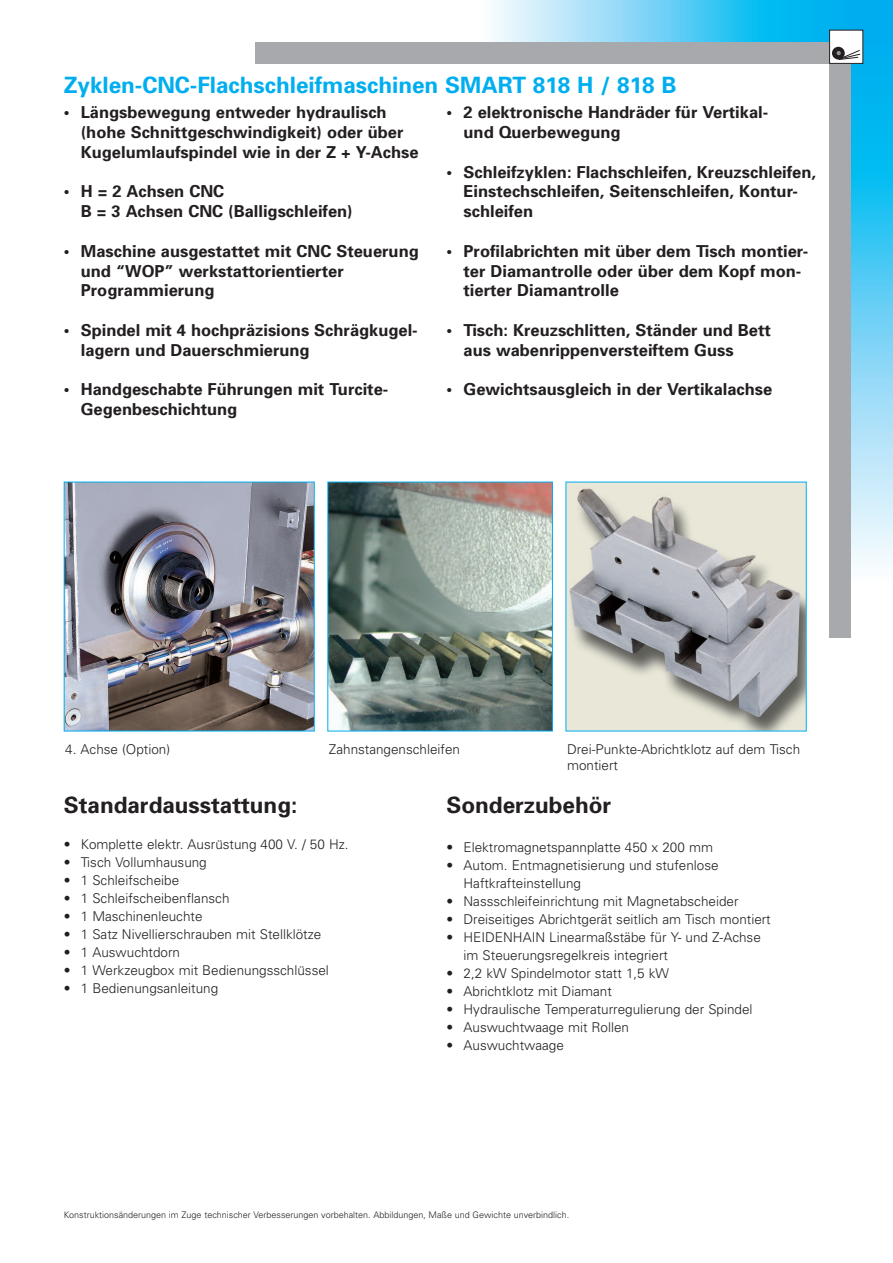
<style>
.page{position:relative;width:893px;height:1263px;background:#fff}
.page>*{position:absolute;margin:0;border:0;box-sizing:border-box;transform-origin:0 0}
.t1{font:700 22.5px "Univers";color:#00aeef}
.t2{font:700 22.5px "Univers";color:#231f20}
.t3{font:700 16.5px/19.8px "Univers";color:#231f20}
.t4{font:300 13.5px/18px "Univers";color:#231f20}
.t5{font:300 9px "Univers";color:#231f20}
.s1{font-family:"Calibri";font-weight:400}
</style>
<div class="page">
<svg style="left:480px;top:0;width:370px;height:43px;background:#6dd1f4"></svg>
<svg style="left:850px;top:43px;width:43px;height:540px;background:#6cd1f3"></svg>
<div style="left:255px;top:43px;width:595px;height:21px;background:#a8a9ad"></div>
<div style="left:829px;top:43px;width:21px;height:595px;background:#a8a9ad"></div>
<div style="left:850px;top:0;width:43px;height:43px;background:#00aeef"></div>
<img style="left:568px;top:484px;width:237px;height:245px">
<img style="left:66px;top:484px;width:247px;height:245px">
<div style="left:64px;top:482px;width:251px;height:249px;border:1px solid #00aeef"></div>
<img style="left:329px;top:484px;width:222px;height:245px">
<div style="left:830px;top:30px;width:33px;height:33px;background:#fff"></div>
<div style="left:829px;top:30px;width:34px;height:34px;border:1px solid #231f20"></div>
<svg style="left:832px;top:47px;width:13px;height:13px"></svg>
<svg style="left:837px;top:49px;width:24px;height:11px"></svg>
<h1 class="t1" style="left:64px;top:77px;width:614px">Zyklen-CNC-Flachschleifmaschinen SMART 818 H / 818 B</h1>
<p class="t3" style="left:463px;top:104px;width:306px;text-indent:-17px">• 2 elektronische Handräder für Vertikal&shy;und Querbewegung</p>
<p class="t3" style="left:463px;top:163px;width:354px;text-indent:-17px">• Schleifzyklen: Flachschleifen, Kreuzschleifen,<br>Einstechschleifen, Seitenschleifen, Kontur&shy;schleifen</p>
<p class="t3" style="left:463px;top:243px;width:346px;text-indent:-17px">• Profilabrichten mit über dem Tisch montier&shy;ter Diamantrolle oder über dem Kopf mon&shy;tierter Diamantrolle</p>
<p class="t3" style="left:463px;top:322px;width:309px;text-indent:-17px">• Tisch: Kreuzschlitten, Ständer und Bett aus wabenrippenversteiftem Guss</p>
<p class="t3" style="left:446px;top:381px;width:327px">• Gewichtsausgleich in der Vertikalachse</p>
<p class="t3" style="left:81px;top:104px;width:339px;text-indent:-17px">• Längsbewegung entweder hydraulisch (hohe Schnittgeschwindigkeit) oder über<br>Kugelumlaufspindel wie in der Z + Y-Achse</p>
<p class="t3" style="left:81px;top:183px;width:273px;text-indent:-17px">• H = 2 Achsen CNC<br>B = 3 Achsen CNC (Balligschleifen)</p>
<p class="t3" style="left:81px;top:243px;width:339px;text-indent:-17px">• Maschine ausgestattet mit CNC Steuerung und “WOP” werkstattorientierter<br>Programmierung</p>
<p class="t3" style="left:81px;top:322px;width:338px;text-indent:-17px">• Spindel mit 4 hochpräzisions Schrägkugel&shy;lagern und Dauerschmierung</p>
<p class="t3" style="left:81px;top:381px;width:309px;text-indent:-17px">• Handgeschabte Führungen mit Turcite-<br>Gegenbeschichtung</p>
<p class="t4" style="left:65px;top:742px;width:106px">4. Achse (Option)</p>
<p class="t4" style="left:329px;top:742px;width:133px">Zahnstangenschleifen</p>
<p class="t4" style="left:567px;top:742px;width:235px;line-height:16.2px">Drei-Punkte-Abrichtklotz auf dem Tisch montiert</p>
<h1 class="t2" style="left:64px;top:797px;width:235px">Standardausstattung:</h1>
<p class="t4" style="left:64px;top:837px;width:286px">• Komplette elektr. Ausru<span class="s1">̈</span>stung 400 V. / 50 Hz.</p>
<p class="t4" style="left:64px;top:855px;width:145px">• Tisch Vollumhausung</p>
<p class="t4" style="left:64px;top:873px;width:117px">• 1 Schleifscheibe</p>
<p class="t4" style="left:64px;top:891px;width:167px">• 1 Schleifscheibenflansch</p>
<p class="t4" style="left:64px;top:909px;width:140px">• 1 Maschinenleuchte</p>
<p class="t4" style="left:64px;top:927px;width:259px">• 1 Satz Nivellierschrauben mit Stellklötze</p>
<p class="t4" style="left:64px;top:945px;width:118px">• 1 Auswuchtdorn</p>
<p class="t4" style="left:64px;top:963px;width:267px">• 1 Werkzeugbox mit Bedienungsschlu<span class="s1">̈</span>ssel</p>
<p class="t4" style="left:64px;top:981px;width:156px">• 1 Bedienungsanleitung</p>
<h1 class="t2" style="left:446px;top:797px;width:166px">Sonderzubehör</h1>
<p class="t4" style="left:446px;top:839px;width:268px">• Elektromagnetspannplatte 450 x 200 mm</p>
<p class="t4" style="left:463px;top:857px;width:257px;text-indent:-17px">• Autom. Entmagnetisierung und stufenlose<br>Haftkrafteinstellung</p>
<p class="t4" style="left:446px;top:893px;width:293px">• Nassschleifeinrichtung mit Magnetabscheider</p>
<p class="t4" style="left:446px;top:911px;width:326px">• Dreiseitiges Abrichtgerät seitlich am Tisch montiert</p>
<p class="t4" style="left:463px;top:929px;width:299px;text-indent:-17px">• HEIDENHAIN Linearmaßstäbe für Y- und Z-Achse im Steuerungsregelkreis integriert</p>
<p class="t4" style="left:446px;top:965px;width:224px">• 2,2 kW Spindelmotor statt 1,5 kW</p>
<p class="t4" style="left:446px;top:983px;width:167px">• Abrichtklotz mit Diamant</p>
<p class="t4" style="left:446px;top:1001px;width:308px">• Hydraulische Temperaturregulierung der Spindel</p>
<p class="t4" style="left:446px;top:1019px;width:184px">• Auswuchtwaage mit Rollen</p>
<p class="t4" style="left:446px;top:1037px;width:119px">• Auswuchtwaage</p>
<p class="t5" style="left:64px;top:1212px;width:507px">Konstruktionsänderungen im Zuge technischer Verbesserungen vorbehalten. Abbildungen, Maße und Gewichte unverbindlich.</p>
</div>
